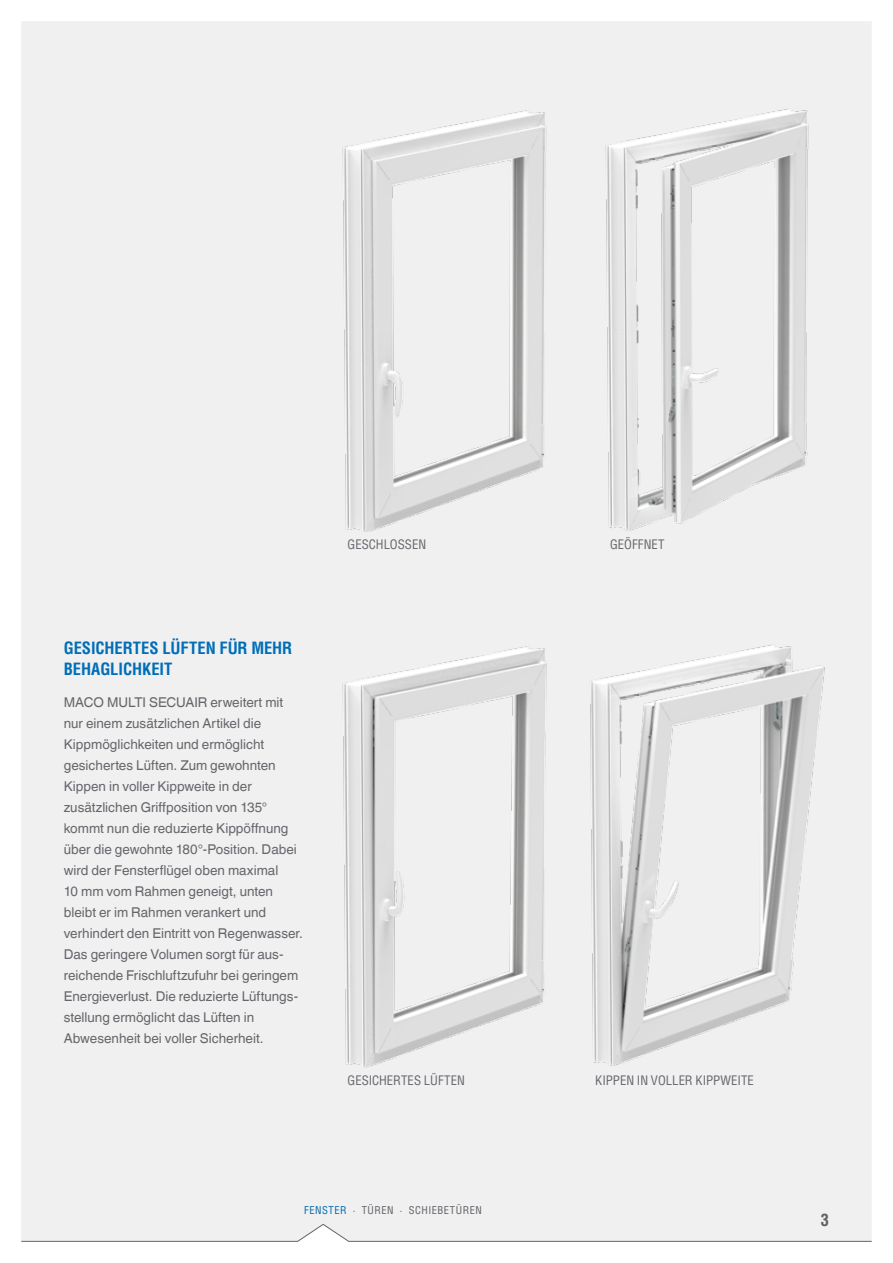
<style>
.page{position:relative;width:893px;height:1263px;background:#fff}
.page>*{position:absolute;margin:0;border:0;box-sizing:border-box;transform-origin:0 0}
.t1{font:700 condensed 16.5px/21px "MACO Helvetica";letter-spacing:-.005em;color:#006eb7}
.t2{font:700 condensed 16.5px "MACO Helvetica";color:#66656a}
.t3{font:13.5px/21px "Helvetica Linotype";color:#66656a}
.t4{font:condensed 12.75px "MACO Helvetica";color:#66656a}
.t5{font:condensed 10.5px "MACO Helvetica";letter-spacing:.05em;color:#66656a}
.s1{color:#006eb7}
</style>
<div class="page">
<div style="left:21px;top:21px;width:851px;height:1202px;background:#f0f0f1"></div>
<svg style="left:21px;top:1223px;width:851px;height:19px"></svg>
<img style="left:587px;top:642px;width:242px;height:425px">
<img style="left:587px;top:106px;width:242px;height:425px">
<img style="left:325px;top:642px;width:243px;height:425px">
<img style="left:325px;top:106px;width:243px;height:425px">
<p class="t1" style="left:64px;top:637px;width:230px">GESICHERTES LÜFTEN FÜR MEHR<br>BEHAGLICHKEIT</p>
<p class="t3" style="left:64px;top:692px;width:241px">MACO MULTI SECUAIR erweitert mit nur einem zusätzlichen Artikel die Kippmöglichkeiten und ermöglicht gesichertes Lüften. Zum gewohnten Kippen in voller Kippweite in der zusätzlichen Griffposition von 135° kommt nun die reduzierte Kippöffnung über die gewohnte 180°-Position. Dabei wird der Fensterflügel oben maximal<br>10 mm vom Rahmen geneigt, unten bleibt er im Rahmen verankert und verhindert den Eintritt von Regenwasser.<br>Das geringere Volumen sorgt für aus&shy;reichende Frischluftzufuhr bei geringem Energieverlust. Die reduzierte Lüftungs&shy;stellung ermöglicht das Lüften in Abwesenheit bei voller Sicherheit.</p>
<p class="t4" style="left:348px;top:537px;width:80px">GESCHLOSSEN</p>
<p class="t4" style="left:348px;top:1072px;width:119px">GESICHERTES LÜFTEN</p>
<p class="t5" style="left:304px;top:1204px;width:179px"><span class="s1">FENSTER</span> · TÜREN · SCHIEBETÜREN</p>
<p class="t4" style="left:610px;top:537px;width:56px">GEÖFFNET</p>
<p class="t4" style="left:595px;top:1072px;width:160px">KIPPEN IN VOLLER KIPPWEITE</p>
<p class="t2" style="left:821px;top:1209px;width:10px">3</p>
</div>
